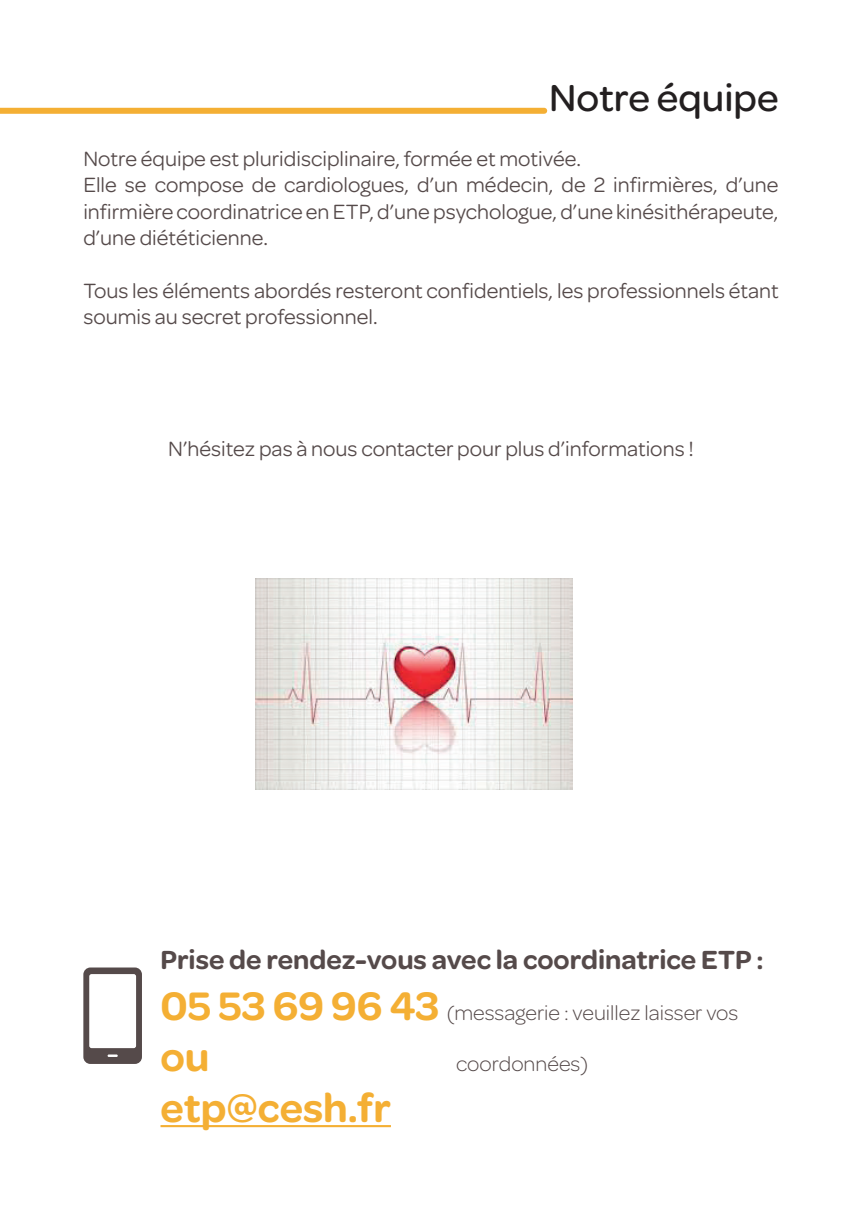
<style>
.page{position:relative;width:862px;height:1214px;background:#fff}
.page>*{position:absolute;margin:0;border:0;box-sizing:border-box;transform-origin:0 0}
.t1{font:600 42.4px "Omnes";color:#f4af34}
.t2{font:500 40px "Omnes";color:#231f20}
.t3{font:600 28px "Omnes";color:#554a4a}
.t4{font:22px/26.4px "Omnes";color:#554a4a}
.t5{font:300 22px "Omnes";color:#554a4a}
.s1{font-weight:600;font-size:42.4px;color:#f4af34}
</style>
<div class="page">
<div style="left:0;top:108px;width:544px;height:6px;background:#f4af34"></div>
<svg style="left:83px;top:967px;width:59px;height:96px"></svg>
<hr style="left:160px;top:1124px;width:231px;height:2px;background:#f4af34">
<img style="left:255px;top:578px;width:318px;height:211px">
<h2 class="t2" style="left:549px;top:70px;width:231px">Notre équipe</h2>
<p class="t4" style="left:83px;top:144px;width:697px">Notre équipe est pluridisciplinaire, formée et motivée.<br>Elle se compose de cardiologues, d’un médecin, de 2 infirmières, d’une infirmière coordinatrice en ETP, d’une psychologue, d’une kinésithérapeute, d’une diététicienne.</p>
<p class="t4" style="left:83px;top:276px;width:697px">Tous les éléments abordés resteront confidentiels, les professionnels étant soumis au secret professionnel.</p>
<p class="t4" style="left:168px;top:434px;width:527px">N’hésitez pas à nous contacter pour plus d’informations !</p>
<p class="t3" style="left:160px;top:939px;width:604px">Prise de rendez-vous avec la coordinatrice ETP :</p>
<p class="t5" style="left:160px;top:998px;width:579px"><span class="s1">05 53 69 96 43</span> (messagerie : veuillez laisser vos</p>
<h1 class="t1" style="left:160px;top:1026px;width:51px">ou</h1>
<p class="t5" style="left:456px;top:1048px;width:133px">coordonnées)</p>
<h1 class="t1" style="left:160px;top:1077px;width:232px">etp@cesh.fr</h1>
</div>
